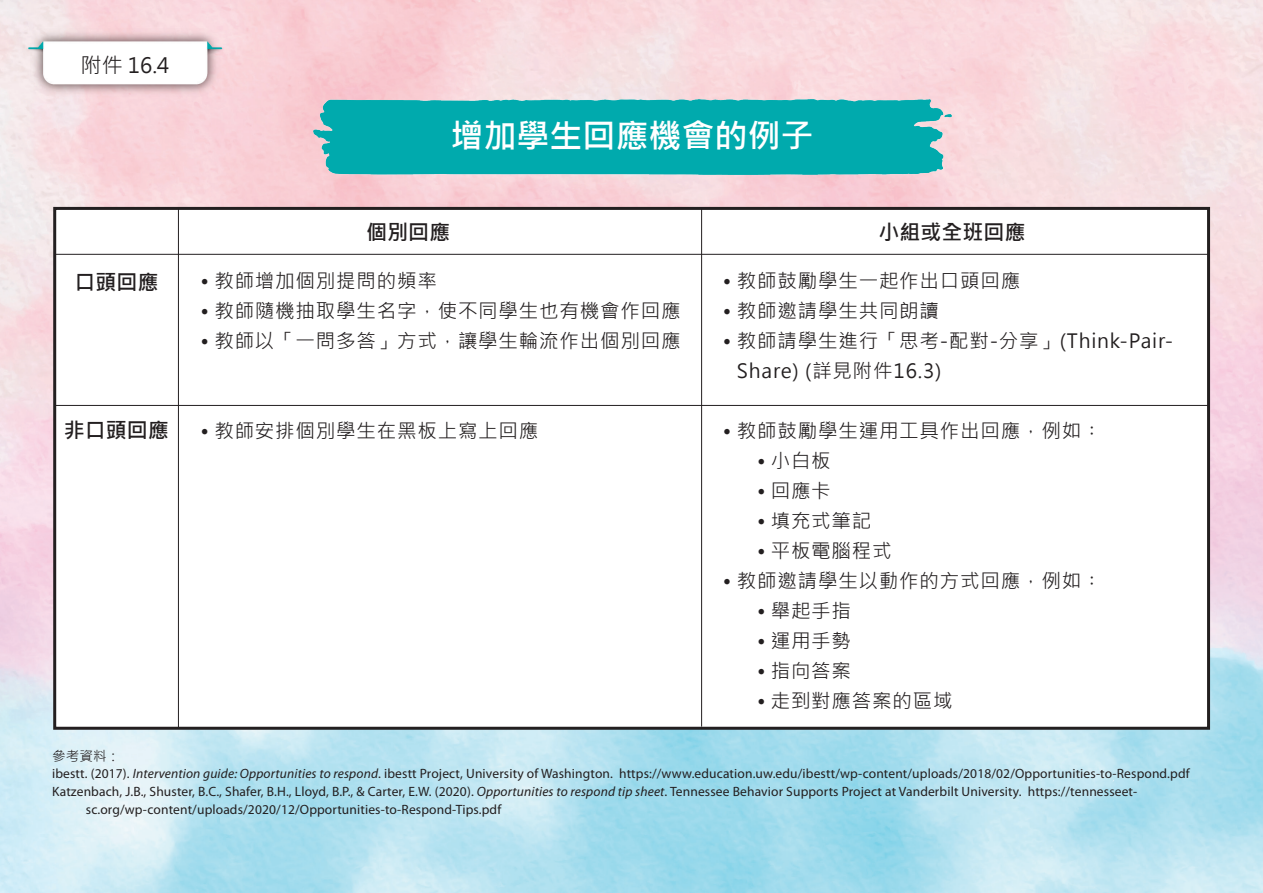
<style>
.page{position:relative;width:1263px;height:893px;background:#fff}
.page>*{position:absolute;margin:0;border:0;box-sizing:border-box;transform-origin:0 0}
.t1{font:700 33px "Microsoft Jheng Hei";color:#fff}
.t2{font:700 21px "Microsoft Jheng Hei";color:#231f20}
.t3{font:21px "Microsoft Jheng Hei";color:#231f20}
.t4{font:19.5px/30px "Microsoft Jheng Hei";letter-spacing:.04em;color:#231f20}
.t5{font:13.5px "Myriad Pro";letter-spacing:.01em;color:#231f20}
.t6{font:13.5px "Microsoft Jheng Hei";color:#231f20}
.s1{font-style:italic}
</style>
<div class="page">
<img style="left:0;top:0;width:1263px;height:893px">
<div style="left:313px;top:100px;width:638px;height:74px;background:#00aaad"></div>
<div style="left:55px;top:208px;width:1153px;height:520px;background:#fff"></div>
<hr style="left:55px;top:254px;width:1153px;height:1px;background:#231f20">
<hr style="left:178px;top:208px;width:1px;height:520px;background:#231f20">
<hr style="left:701px;top:208px;width:1px;height:519px;background:#231f20">
<hr style="left:55px;top:405px;width:1153px;height:1px;background:#231f20">
<div style="left:53px;top:207px;width:1157px;height:523px;border:3px solid #231f20"></div>
<h2 class="t3" style="left:81px;top:52px;width:90px">附件 16.4</h2>
<h2 class="t2" style="left:75px;top:269px;width:86px">口頭回應</h2>
<h2 class="t2" style="left:64px;top:417px;width:107px">非口頭回應</h2>
<h1 class="t1" style="left:450px;top:115px;width:364px">增加學生回應機會的例子</h1>
<h2 class="t2" style="left:366px;top:219px;width:85px">個別回應</h2>
<h2 class="t2" style="left:878px;top:219px;width:148px">小組或全班回應</h2>
<h3 class="t4" style="left:200px;top:266px;width:238px">• 教師增加個別提問的頻率</h3>
<h3 class="t4" style="left:200px;top:296px;width:482px">• 教師隨機抽取學生名字，使不同學生也有機會作回應</h3>
<h3 class="t4" style="left:200px;top:326px;width:482px">• 教師以「一問多答」方式，讓學生輪流作出個別回應</h3>
<h3 class="t4" style="left:723px;top:266px;width:299px">• 教師鼓勵學生一起作出口頭回應</h3>
<h3 class="t4" style="left:723px;top:296px;width:218px">• 教師邀請學生共同朗讀</h3>
<h3 class="t4" style="left:737px;top:326px;width:438px;text-indent:-14px">• 教師請學生進行「思考-配對-分享」(Think-Pair-<br>Share) (詳見附件16.3)</h3>
<h3 class="t4" style="left:200px;top:416px;width:339px">• 教師安排個別學生在黑板上寫上回應</h3>
<h3 class="t4" style="left:723px;top:416px;width:380px">• 教師鼓勵學生運用工具作出回應，例如︰</h3>
<h3 class="t4" style="left:757px;top:446px;width:75px">• 小白板</h3>
<h3 class="t4" style="left:757px;top:476px;width:75px">• 回應卡</h3>
<h3 class="t4" style="left:757px;top:506px;width:116px">• 填充式筆記</h3>
<h3 class="t4" style="left:757px;top:536px;width:136px">• 平板電腦程式</h3>
<h3 class="t4" style="left:723px;top:566px;width:380px">• 教師邀請學生以動作的方式回應，例如︰</h3>
<h3 class="t4" style="left:757px;top:596px;width:95px">• 舉起手指</h3>
<h3 class="t4" style="left:757px;top:626px;width:95px">• 運用手勢</h3>
<h3 class="t4" style="left:757px;top:656px;width:95px">• 指向答案</h3>
<h3 class="t4" style="left:757px;top:686px;width:197px">• 走到對應答案的區域</h3>
<p class="t6" style="left:52px;top:747px;width:70px">參考資料：</p>
<p class="t5" style="left:52px;top:767px;width:1139px">ibestt. (2017). <span class="s1">Intervention guide: Opportunities to respond</span>. ibestt Project, University of Washington. https://www.education.uw.edu/ibestt/wp-content/uploads/2018/02/Opportunities-to-Respond.pdf</p>
<p class="t5" style="left:52px;top:785px;width:1087px">Katzenbach, J.B., Shuster, B.C., Shafer, B.H., Lloyd, B.P., &amp; Carter, E.W. (2020). <span class="s1">Opportunities to respond tip sheet</span>. Tennessee Behavior Supports Project at Vanderbilt University. https://tennesseet-</p>
<p class="t5" style="left:86px;top:803px;width:417px">sc.org/wp-content/uploads/2020/12/Opportunities-to-Respond-Tips.pdf</p>
</div>
